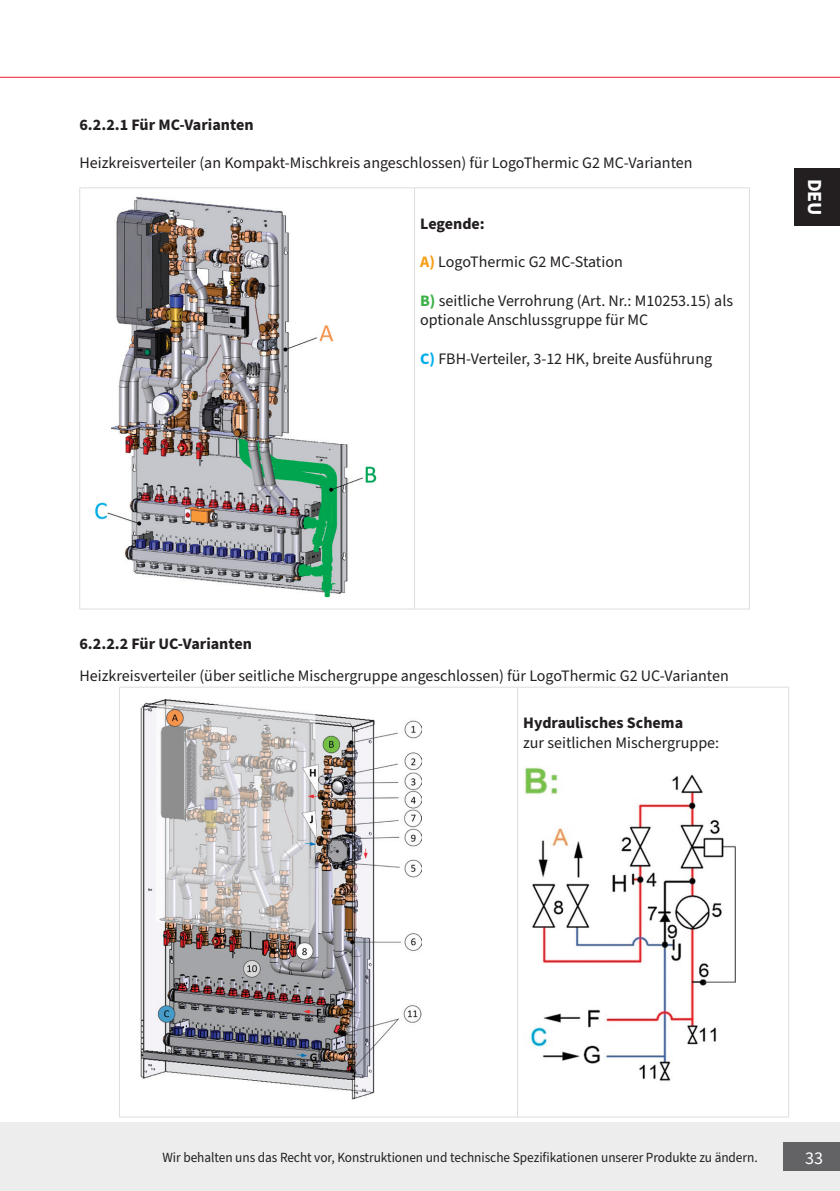
<style>
.page{position:relative;width:840px;height:1191px;background:#fff}
.page>*{position:absolute;margin:0;border:0;box-sizing:border-box;transform-origin:0 0}
.t1{font:700 20px "Source Sans Pro";color:#fff}
.t2{font:18px "Source Sans Pro";color:#fff}
.t3{font:16px/19.2px "Source Sans Pro";color:#231f20}
.t4{font:700 16px "Source Sans Pro";color:#231f20}
.t5{font:14px "Source Sans Pro";letter-spacing:-.005em;color:#231f20;scale:.95 1}
.s1{font-weight:700;color:#f89f1c}
.s2{font-weight:700;color:#3db149}
.s3{font-weight:700;color:#00aeef}
</style>
<div class="page">
<hr style="left:0;top:77px;width:839px;height:1px;background:#ee1b2c">
<div style="left:0;top:1123px;width:839px;height:68px;background:#ededee"></div>
<div style="left:782px;top:1142px;width:57px;height:29px;background:#636366"></div>
<div style="left:794px;top:168px;width:45px;height:58px;background:#231f20"></div>
<hr style="left:79px;top:187px;width:335px;height:1px;background:#dcdddf">
<hr style="left:79px;top:188px;width:1px;height:421px;background:#dcdddf">
<hr style="left:414px;top:187px;width:335px;height:1px;background:#dcdddf">
<hr style="left:414px;top:188px;width:1px;height:421px;background:#dcdddf">
<hr style="left:748px;top:188px;width:1px;height:421px;background:#dcdddf">
<hr style="left:79px;top:608px;width:335px;height:1px;background:#dcdddf">
<hr style="left:414px;top:608px;width:335px;height:1px;background:#dcdddf">
<img style="left:95px;top:196px;width:281px;height:402px">
<hr style="left:119px;top:687px;width:398px;height:1px;background:#dcdddf">
<hr style="left:119px;top:687px;width:1px;height:429px;background:#dcdddf">
<hr style="left:517px;top:687px;width:271px;height:1px;background:#dcdddf">
<hr style="left:517px;top:687px;width:1px;height:429px;background:#dcdddf">
<hr style="left:787px;top:687px;width:1px;height:429px;background:#dcdddf">
<hr style="left:119px;top:1116px;width:398px;height:1px;background:#dcdddf">
<hr style="left:517px;top:1116px;width:271px;height:1px;background:#dcdddf">
<img style="left:140px;top:699px;width:281px;height:401px">
<img style="left:524px;top:767px;width:211px;height:314px">
<p class="t4" style="left:79px;top:114px;width:175px">6.2.2.1 Für MC-Varianten</p>
<p class="t3" style="left:79px;top:154px;width:614px">Heizkreisverteiler (an Kompakt-Mischkreis angeschlossen) für LogoThermic G2 MC-Varianten</p>
<p class="t4" style="left:420px;top:213px;width:66px">Legende:</p>
<p class="t3" style="left:420px;top:253px;width:204px"><span class="s1">A)</span> LogoThermic G2 MC-Station</p>
<p class="t3" style="left:420px;top:291px;width:314px"><span class="s2">B)</span> seitliche Verrohrung (Art. Nr.: M10253.15) als optionale Anschlussgruppe für MC</p>
<p class="t3" style="left:420px;top:349px;width:293px"><span class="s3">C)</span> FBH-Verteiler, 3-12 HK, breite Ausführung</p>
<p class="t1" style="left:827px;top:179px;width:39px;rotate:90deg">DEU</p>
<p class="t4" style="left:79px;top:632px;width:174px">6.2.2.2 Für UC-Varianten</p>
<p class="t3" style="left:79px;top:666px;width:650px">Heizkreisverteiler (über seitliche Mischergruppe angeschlossen) für LogoThermic G2 UC-Varianten</p>
<p class="t4" style="left:523px;top:712px;width:161px">Hydraulisches Schema</p>
<p class="t3" style="left:523px;top:733px;width:197px">zur seitlichen Mischergruppe:</p>
<p class="t5" style="left:162px;top:1148px;width:627px">Wir behalten uns das Recht vor, Konstruktionen und technische Spezifikationen unserer Produkte zu ändern.</p>
<p class="t2" style="left:804px;top:1145px;width:19px">33</p>
</div>
